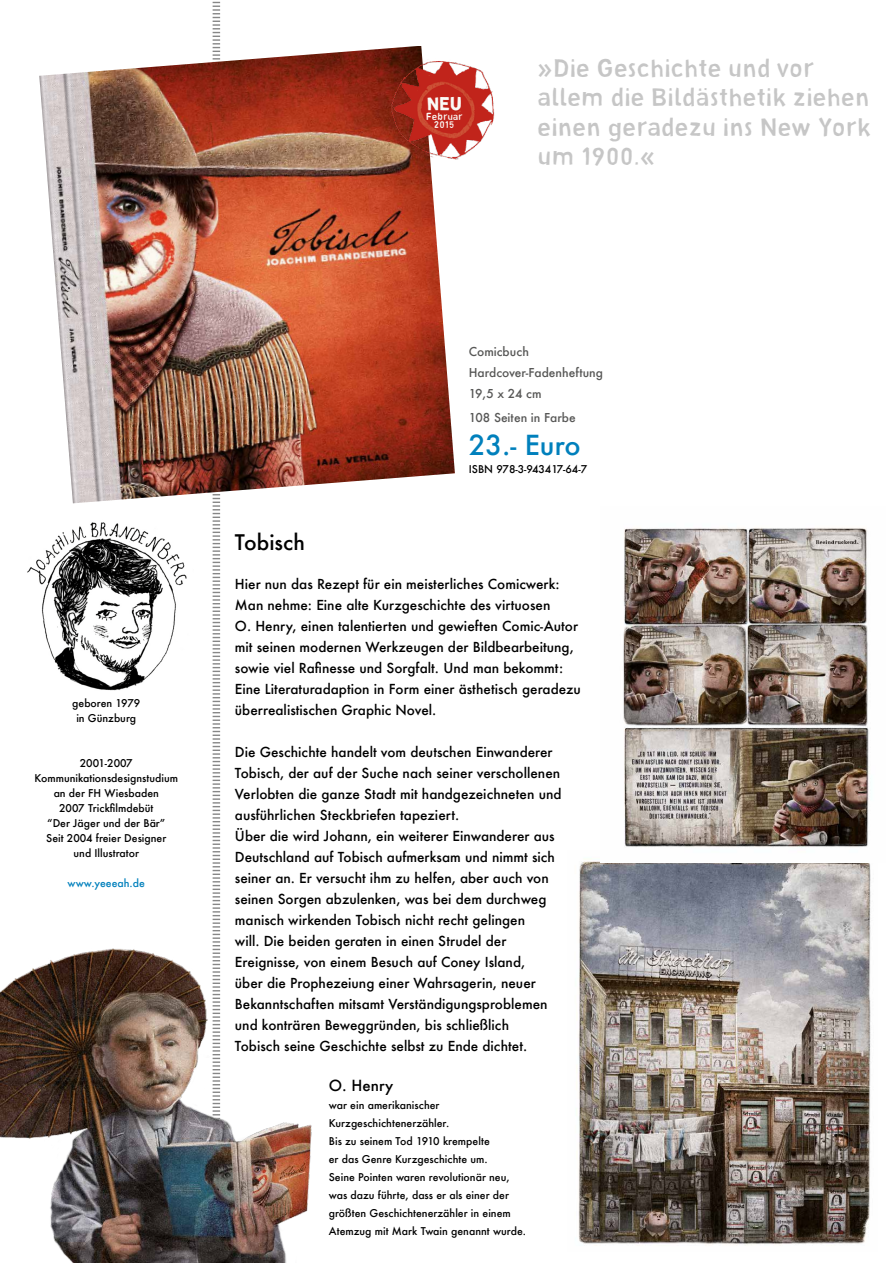
<style>
.page{position:relative;width:893px;height:1263px;background:#fff}
.page>*{position:absolute;margin:0;border:0;box-sizing:border-box;transform-origin:0 0}
.t1{font:27px/29.4px "Charlottine Mince";color:#c6c6c6}
.t2{font:500 27px "Futura";color:#0080bc}
.t3{font:500 21px "Futura";color:#000}
.t4{font:18.6px "Charlottine Grosse";color:#fbfbf7}
.t5{font:500 15px "Futura";color:#000}
.t6{font:500 13.5px/21px "Futura";color:#000}
.t7{font:500 12px/21px "Futura";color:#575756}
.t8{font:500 10.5px/15px "Futura";color:#000;text-align:center}
.t9{font:500 10.5px "Futura";color:#0080bc}
.t10{font:10.5px/7.4px "Charlottine Mince";color:#fbfbf7;text-align:center}
.s1{font-family:"Futura";font-weight:500}
</style>
<div class="page">
<svg style="left:212px;top:1px;width:9px;height:930px"></svg>
<img style="left:39px;top:46px;width:416px;height:457px">
<img style="left:383px;top:56px;width:112px;height:108px">
<img style="left:27px;top:522px;width:160px;height:169px">
<img style="left:0;top:931px;width:312px;height:332px">
<img style="left:578px;top:861px;width:293px;height:384px">
<img style="left:600px;top:528px;width:271px;height:335px">
<h3 class="t4" style="left:427px;top:93px;width:37px">NEU</h3>
<p class="t10" style="left:426px;top:113px;width:38px">Februar<br>2015</p>
<h1 class="t1" style="left:537px;top:53px;width:335px"><span class="s1">»</span>Die Geschichte und vor allem die Bildästhetik ziehen einen geradezu ins New York um 1900.<span class="s1">«</span></h1>
<p class="t8" style="left:72px;top:695px;width:70px">geboren 1979 in Günzburg</p>
<p class="t8" style="left:34px;top:755px;width:145px">2001-2007<br>Kommunikationsdesignstudium an der FH Wiesbaden<br>2007 Trickfilmdebüt<br>“Der Jäger und der Bär”<br>Seit 2004 freier Designer<br>und Illustrator</p>
<p class="t9" style="left:68px;top:876px;width:79px">www.yeeeah.de</p>
<p class="t7" style="left:469px;top:341px;width:136px">Comicbuch<br>Hardcover-Fadenheftung<br>19,5 x 24 cm</p>
<p class="t7" style="left:469px;top:407px;width:108px">108 Seiten in Farbe</p>
<h1 class="t2" style="left:469px;top:426px;width:113px">23.- Euro</h1>
<p class="t8" style="left:469px;top:461px;width:120px">ISBN 978-3-943417-64-7</p>
<h2 class="t3" style="left:235px;top:528px;width:72px">Tobisch</h2>
<p class="t6" style="left:235px;top:573px;width:348px">Hier nun das Rezept für ein meisterliches Comicwerk:<br>Man nehme: Eine alte Kurzgeschichte des virtuosen<br>O. Henry, einen talentierten und gewieften Comic-Autor mit seinen modernen Werkzeugen der Bildbearbeitung, sowie viel Rafinesse und Sorgfalt. Und man bekommt:<br>Eine Literaturadaption in Form einer ästhetisch geradezu überrealistischen Graphic Novel.</p>
<p class="t6" style="left:235px;top:741px;width:328px">Die Geschichte handelt vom deutschen Einwanderer Tobisch, der auf der Suche nach seiner verschollenen Verlobten die ganze Stadt mit handgezeichneten und ausführlichen Steckbriefen tapeziert.<br>Über die wird Johann, ein weiterer Einwanderer aus Deutschland auf Tobisch aufmerksam und nimmt sich seiner an. Er versucht ihm zu helfen, aber auch von seinen Sorgen abzulenken, was bei dem durchweg manisch wirkenden Tobisch nicht recht gelingen<br>will. Die beiden geraten in einen Strudel der Ereignisse, von einem Besuch auf Coney Island,<br>über die Prophezeiung einer Wahrsagerin, neuer Bekanntschaften mitsamt Verständigungsproblemen und konträren Beweggründen, bis schließlich<br>Tobisch seine Geschichte selbst zu Ende dichtet.</p>
<p class="t5" style="left:329px;top:1075px;width:66px">O. Henry</p>
<p class="t8" style="left:329px;top:1096px;width:199px;line-height:18px;text-align:left">war ein amerikanischer Kurzgeschichtenerzähler.<br>Bis zu seinem Tod 1910 krempelte<br>er das Genre Kurzgeschichte um.<br>Seine Pointen waren revolutionär neu, was dazu führte, dass er als einer der größten Geschichtenerzähler in einem Atemzug mit Mark Twain genannt wurde.</p>
</div>
